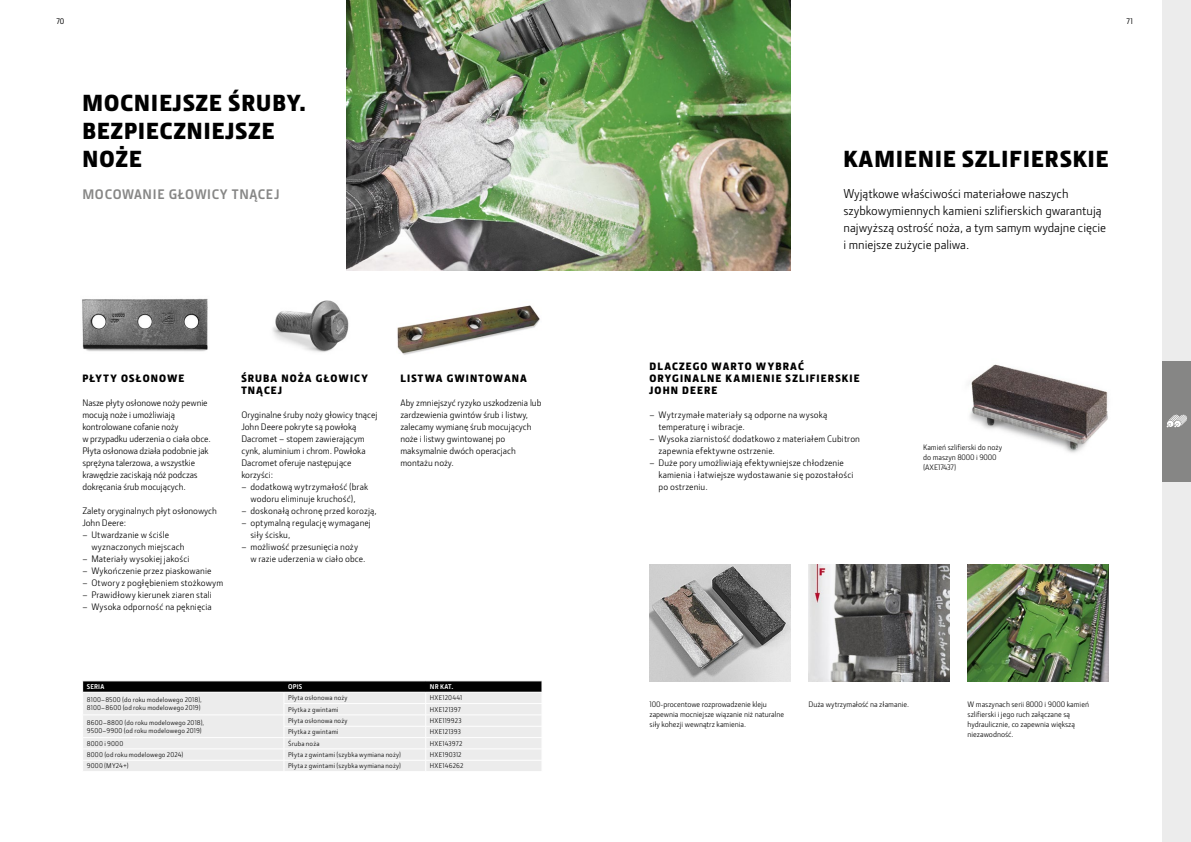
<style>
.page{position:relative;width:1191px;height:842px;background:#fff}
.page>*{position:absolute;margin:0;border:0;box-sizing:border-box;transform-origin:0 0}
.t1{font:900 24px/28px "Section";letter-spacing:.05em;color:#000}
.t2{font:700 14px "JD Sans Pro";letter-spacing:.05em;color:#868685}
.t3{font:13px/17px "JD Sans Pro";color:#000}
.t4{font:900 11px/12px "Section";letter-spacing:.105em;color:#000}
.t5{font:9.5px/12px "JD Sans Pro";color:#000}
.t6{font:8px/10px "JD Sans Pro";color:#000}
.t7{font:500 8px "JD Sans Pro";color:#000}
.t8{font:7px/8px "JD Sans Pro";letter-spacing:.025em;color:#000}
.t9{font:700 7px "JD Sans Pro";letter-spacing:.02em;color:#fff}
</style>
<div class="page">
<img style="left:397px;top:305px;width:143px;height:50px">
<img style="left:82px;top:298px;width:126px;height:54px">
<img style="left:347px;top:0;width:443px;height:271px">
<img style="left:272px;top:300px;width:77px;height:52px">
<img style="left:808px;top:564px;width:141px;height:117px">
<img style="left:649px;top:564px;width:141px;height:117px">
<img style="left:967px;top:564px;width:141px;height:117px">
<img style="left:969px;top:364px;width:139px;height:89px">
<div style="left:1162px;top:0;width:29px;height:842px;background:#ececec"></div>
<div style="left:1162px;top:361px;width:29px;height:120px;background:#868685"></div>
<svg style="left:1166px;top:415px;width:21px;height:12px"></svg>
<svg style="left:82px;top:681px;width:460px;height:90px;background:#d1d1d1"></svg>
<hr style="left:284px;top:703px;width:142px;height:1px;background:#fff">
<hr style="left:426px;top:703px;width:116px;height:1px;background:#fff">
<hr style="left:284px;top:715px;width:142px;height:1px;background:#fff">
<hr style="left:82px;top:715px;width:202px;height:1px;background:#fff">
<hr style="left:426px;top:715px;width:116px;height:1px;background:#fff">
<hr style="left:284px;top:726px;width:142px;height:1px;background:#fff">
<hr style="left:426px;top:726px;width:116px;height:1px;background:#fff">
<hr style="left:284px;top:737px;width:142px;height:1px;background:#fff">
<hr style="left:426px;top:737px;width:116px;height:1px;background:#fff">
<p class="t7" style="left:57px;top:16px;width:9px">70</p>
<p class="t7" style="left:1126px;top:16px;width:8px">71</p>
<h1 class="t1" style="left:82px;top:89px;width:225px">MOCNIEJSZE ŚRUBY.<br>BEZPIECZNIEJSZE<br>NOŻE</h1>
<h2 class="t2" style="left:82px;top:185px;width:199px">MOCOWANIE GŁOWICY TNĄCEJ</h2>
<p class="t4" style="left:82px;top:372px;width:104px">PŁYTY OSŁONOWE</p>
<p class="t5" style="left:82px;top:396px;width:130px">Nasze płyty osłonowe noży pewnie mocują noże i umożliwiają kontrolowane cofanie noży<br>w przypadku uderzenia o ciała obce.<br>Płyta osłonowa działa podobnie jak sprężyna talerzowa, a wszystkie krawędzie zaciskają nóż podczas dokręcania śrub mocujących.</p>
<p class="t5" style="left:82px;top:504px;width:136px">Zalety oryginalnych płyt osłonowych<br>John Deere:</p>
<p class="t5" style="left:91px;top:528px;width:95px;text-indent:-9px">– Utwardzanie w ściśle wyznaczonych miejscach</p>
<p class="t5" style="left:82px;top:552px;width:109px">– Materiały wysokiej jakości</p>
<p class="t5" style="left:82px;top:564px;width:131px">– Wykończenie przez piaskowanie</p>
<p class="t5" style="left:82px;top:576px;width:142px">– Otwory z pogłębieniem stożkowym</p>
<p class="t5" style="left:82px;top:588px;width:131px">– Prawidłowy kierunek ziaren stali</p>
<p class="t5" style="left:82px;top:600px;width:131px">– Wysoka odporność na pęknięcia</p>
<p class="t4" style="left:241px;top:372px;width:128px">ŚRUBA NOŻA GŁOWICY<br>TNĄCEJ</p>
<p class="t5" style="left:241px;top:408px;width:138px">Oryginalne śruby noży głowicy tnącej<br>John Deere pokryte są powłoką<br>Dacromet – stopem zawierającym cynk, aluminium i chrom. Powłoka<br>Dacromet oferuje następujące korzyści:</p>
<p class="t5" style="left:241px;top:480px;width:128px;text-align:center">– dodatkową wytrzymałość (brak wodoru eliminuje kruchość),</p>
<p class="t5" style="left:241px;top:504px;width:137px">– doskonałą ochronę przed korozją,</p>
<p class="t5" style="left:250px;top:516px;width:122px;text-indent:-9px">– optymalną regulację wymaganej siły ścisku,</p>
<p class="t5" style="left:250px;top:540px;width:117px;text-indent:-9px">– możliwość przesunięcia noży w razie uderzenia w ciało obce.</p>
<p class="t4" style="left:400px;top:372px;width:128px">LISTWA GWINTOWANA</p>
<p class="t5" style="left:400px;top:396px;width:142px">Aby zmniejszyć ryzyko uszkodzenia lub zardzewienia gwintów śrub i listwy, zalecamy wymianę śrub mocujących noże i listwy gwintowanej po maksymalnie dwóch operacjach montażu noży.</p>
<p class="t9" style="left:87px;top:682px;width:19px">SERIA</p>
<p class="t9" style="left:288px;top:682px;width:16px">OPIS</p>
<p class="t9" style="left:430px;top:682px;width:25px">NR KAT.</p>
<p class="t8" style="left:87px;top:695px;width:117px">8100–8500 (do roku modelowego 2018),<br>8100–8600 (od roku modelowego 2019)</p>
<p class="t8" style="left:288px;top:694px;width:61px">Płyta osłonowa noży</p>
<p class="t8" style="left:430px;top:694px;width:34px">HXE120441</p>
<p class="t8" style="left:288px;top:705px;width:52px">Płytka z gwintami</p>
<p class="t8" style="left:430px;top:705px;width:32px">HXE121397</p>
<p class="t8" style="left:87px;top:718px;width:119px">8600–8800 (do roku modelowego 2018),<br>9500–9900 (od roku modelowego 2019)</p>
<p class="t8" style="left:288px;top:716px;width:61px">Płyta osłonowa noży</p>
<p class="t8" style="left:430px;top:716px;width:33px">HXE119923</p>
<p class="t8" style="left:288px;top:728px;width:52px">Płytka z gwintami</p>
<p class="t8" style="left:430px;top:728px;width:32px">HXE121393</p>
<p class="t8" style="left:87px;top:739px;width:38px">8000 i 9000</p>
<p class="t8" style="left:288px;top:739px;width:33px">Śruba noża</p>
<p class="t8" style="left:430px;top:739px;width:34px">HXE143972</p>
<p class="t8" style="left:87px;top:750px;width:98px">8000 (od roku modelowego 2024)</p>
<p class="t8" style="left:288px;top:750px;width:114px">Płyta z gwintami (szybka wymiana noży)</p>
<p class="t8" style="left:430px;top:750px;width:33px">HXE190312</p>
<p class="t8" style="left:87px;top:762px;width:43px">9000 (MY24+)</p>
<p class="t8" style="left:288px;top:762px;width:114px">Płyta z gwintami (szybka wymiana noży)</p>
<p class="t8" style="left:430px;top:762px;width:35px">HXE146262</p>
<h1 class="t1" style="left:843px;top:145px;width:266px">KAMIENIE SZLIFIERSKIE</h1>
<h3 class="t3" style="left:843px;top:184px;width:264px">Wyjątkowe właściwości materiałowe naszych szybkowymiennych kamieni szlifierskich gwarantują najwyższą ostrość noża, a tym samym wydajne cięcie i mniejsze zużycie paliwa.</h3>
<p class="t4" style="left:649px;top:360px;width:211px">DLACZEGO WARTO WYBRAĆ<br>ORYGINALNE KAMIENIE SZLIFIERSKIE<br>JOHN DEERE</p>
<p class="t5" style="left:658px;top:408px;width:170px;text-indent:-9px">– Wytrzymałe materiały są odporne na wysoką temperaturę i wibracje.</p>
<p class="t5" style="left:658px;top:432px;width:203px;text-indent:-9px">– Wysoka ziarnistość dodatkowo z materiałem Cubitron zapewnia efektywne ostrzenie.</p>
<p class="t5" style="left:658px;top:456px;width:196px;text-indent:-9px">– Duże pory umożliwiają efektywniejsze chłodzenie kamienia i łatwiejsze wydostawanie się pozostałości po ostrzeniu.</p>
<p class="t6" style="left:923px;top:442px;width:81px">Kamień szlifierski do noży do maszyn 8000 i 9000 (AXE17437)</p>
<p class="t6" style="left:649px;top:699px;width:119px">100-procentowe rozprowadzenie kleju</p>
<p class="t6" style="left:808px;top:699px;width:102px">Duża wytrzymałość na złamanie.</p>
<p class="t6" style="left:649px;top:709px;width:136px">zapewnia mocniejsze wiązanie niż naturalne siły kohezji wewnątrz kamienia.</p>
<p class="t6" style="left:967px;top:699px;width:123px">W maszynach serii 8000 i 9000 kamień szlifierski i jego ruch załączane są hydraulicznie, co zapewnia większą niezawodność.</p>
</div>
